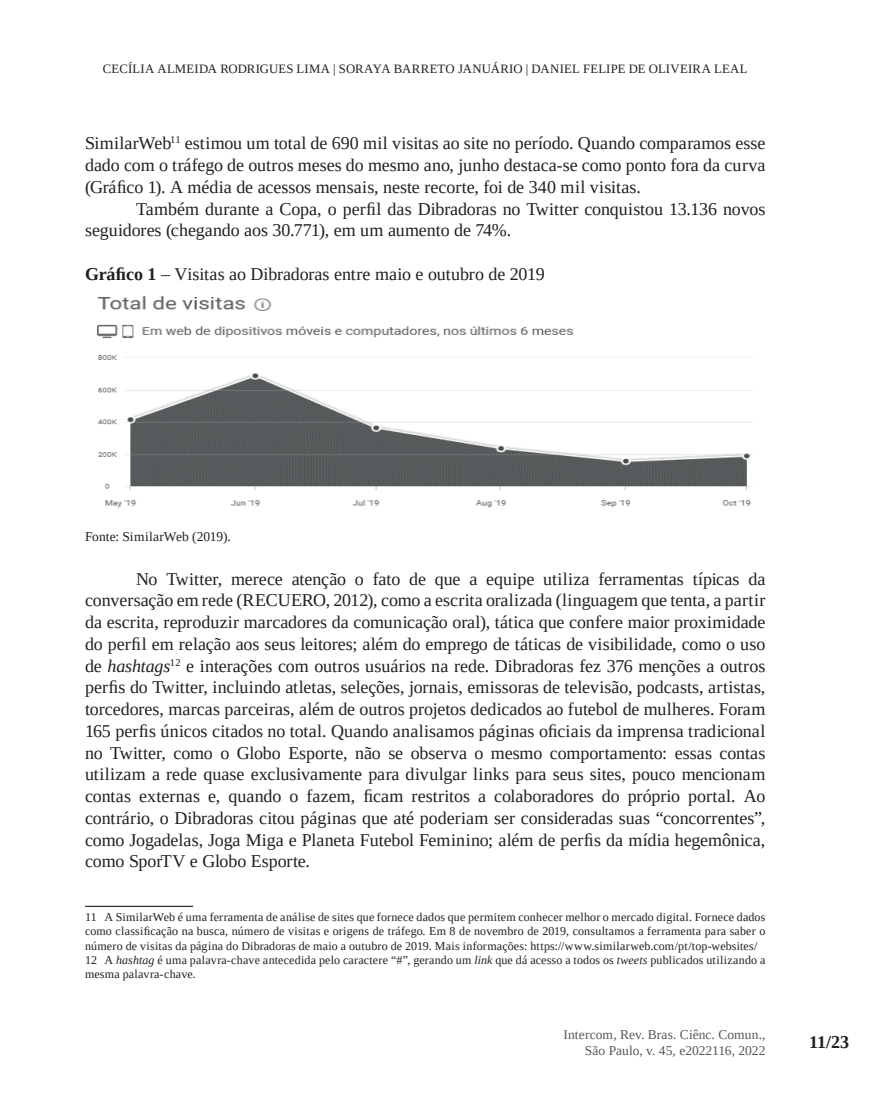
<style>
.page{position:relative;width:893px;height:1106px;background:#fff}
.page>*{position:absolute;margin:0;border:0;box-sizing:border-box;transform-origin:0 0}
.t1{font:18px/21.8px "Liberation Serif";letter-spacing:-.005em;color:#231f20;text-align:justify}
.t2{font:700 18px "Liberation Serif";color:#231f20}
.t3{font:13.5px/16.2px "Liberation Serif";letter-spacing:.005em;color:#57585a;text-align:right}
.t4{font:13.5px "Liberation Serif";color:#231f20}
.t5{font:12.75px "Liberation Serif";letter-spacing:.01em;color:#231f20}
.t6{font:12px/14.4px "Liberation Serif";letter-spacing:.015em;color:#231f20}
.s1{font-weight:700}
.s2{font-style:italic}
</style>
<div class="page">
<img style="left:97px;top:296px;width:656px;height:212px">
<hr style="left:85px;top:905px;width:108px;height:2px;background:#231f20">
<p class="t5" style="left:103px;top:60px;width:646px">CECÍLIA ALMEIDA RODRIGUES LIMA | SORAYA BARRETO JANUÁRIO | DANIEL FELIPE DE OLIVEIRA LEAL</p>
<p class="t1" style="left:85px;top:132px;width:682px">SimilarWeb<sup>11</sup> estimou um total de 690 mil visitas ao site no período. Quando comparamos esse dado com o tráfego de outros meses do mesmo ano, junho destaca-se como ponto fora da curva (Gráfico 1). A média de acessos mensais, neste recorte, foi de 340 mil visitas.</p>
<p class="t1" style="left:85px;top:198px;width:682px;text-indent:51px">Também durante a Copa, o perfil das Dibradoras no Twitter conquistou 13.136 novos seguidores (chegando aos 30.771), em um aumento de 74%.</p>
<p class="t1" style="left:85px;top:263px;width:461px"><span class="s1">Gráfico 1</span> – Visitas ao Dibradoras entre maio e outubro de 2019</p>
<p class="t4" style="left:85px;top:528px;width:147px">Fonte: SimilarWeb (2019).</p>
<p class="t1" style="left:85px;top:567px;width:682px;text-indent:51px">No Twitter, merece atenção o fato de que a equipe utiliza ferramentas típicas da conversação em rede (RECUERO, 2012), como a escrita oralizada (linguagem que tenta, a partir da escrita, reproduzir marcadores da comunicação oral), tática que confere maior proximidade do perfil em relação aos seus leitores; além do emprego de táticas de visibilidade, como o uso de <span class="s2">hashtags</span><sup>12</sup> e interações com outros usuários na rede. Dibradoras fez 376 menções a outros perfis do Twitter, incluindo atletas, seleções, jornais, emissoras de televisão, podcasts, artistas, torcedores, marcas parceiras, além de outros projetos dedicados ao futebol de mulheres. Foram 165 perfis únicos citados no total. Quando analisamos páginas oficiais da imprensa tradicional no Twitter, como o Globo Esporte, não se observa o mesmo comportamento: essas contas utilizam a rede quase exclusivamente para divulgar links para seus sites, pouco mencionam contas externas e, quando o fazem, ficam restritos a colaboradores do próprio portal. Ao contrário, o Dibradoras citou páginas que até poderiam ser consideradas suas “concorrentes”, como Jogadelas, Joga Miga e Planeta Futebol Feminino; além de perfis da mídia hegemônica, como SporTV e Globo Esporte.</p>
<p class="t6" style="left:85px;top:909px;width:682px">11 A SimilarWeb é uma ferramenta de análise de sites que fornece dados que permitem conhecer melhor o mercado digital. Fornece dados como classificação na busca, número de visitas e origens de tráfego. Em 8 de novembro de 2019, consultamos a ferramenta para saber o número de visitas da página do Dibradoras de maio a outubro de 2019. Mais informações: https://www.similarweb.com/pt/top-websites/ 12 A <span class="s2">hashtag</span> é uma palavra-chave antecedida pelo caractere “#”, gerando um <span class="s2">link</span> que dá acesso a todos os <span class="s2">tweets</span> publicados utilizando a mesma palavra-chave.</p>
<p class="t3" style="left:563px;top:1026px;width:204px">Intercom, Rev. Bras. Ciênc. Comun.,<br>São Paulo, v. 45, e2022116, 2022</p>
<p class="t2" style="left:809px;top:1030px;width:42px">11/23</p>
</div>
